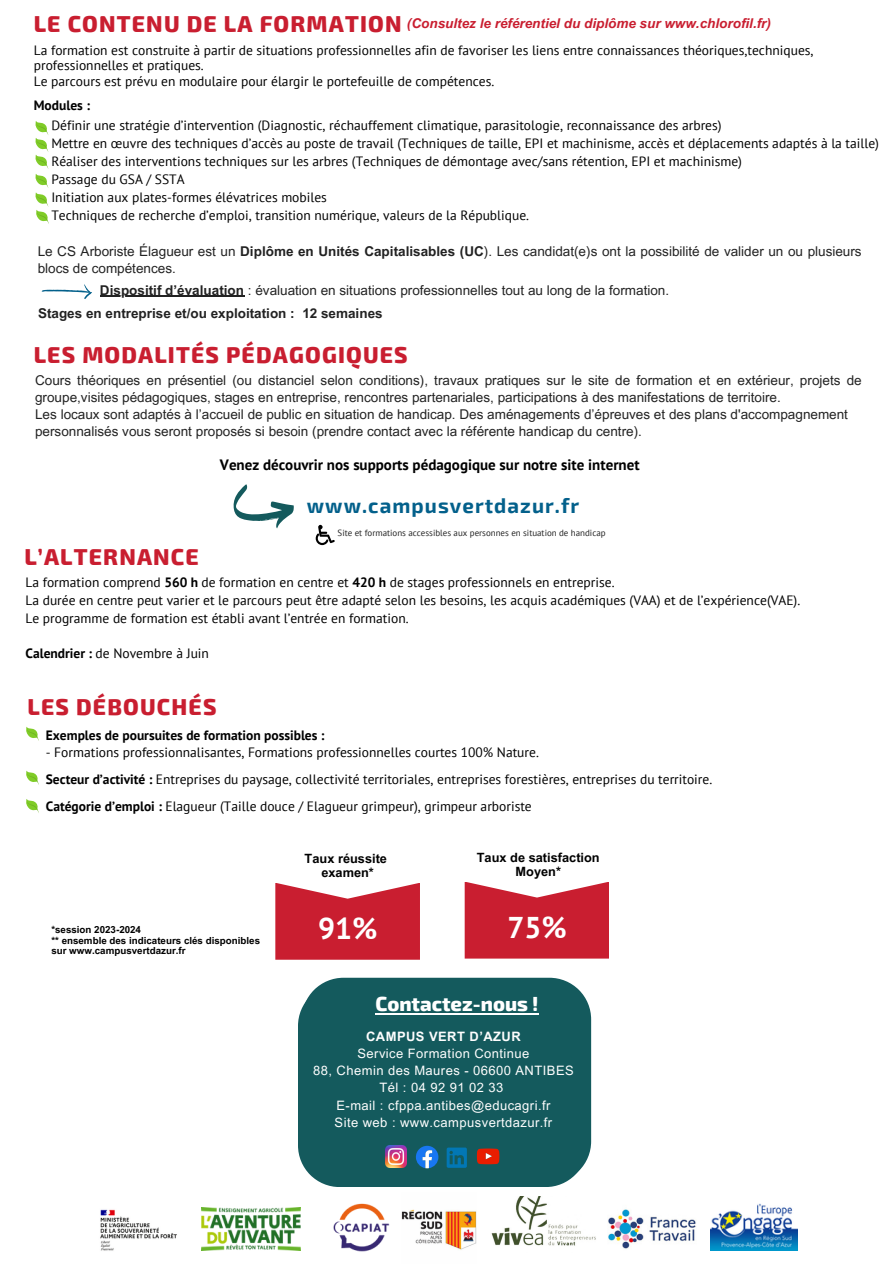
<style>
.page{position:relative;width:894px;height:1264px;background:#fff}
.page>*{position:absolute;margin:0;border:0;box-sizing:border-box;transform-origin:0 0}
.t1{font:700 30px "PT Sans";color:#fff}
.t2{font:800 22.5px "Exo 2";letter-spacing:.05em;color:#c91e30}
.t3{font:700 20.55px "Exo 2";letter-spacing:.05em;color:#03608b}
.t4{font:800 19.95px "Exo 2";color:#fff}
.t5{font:700 15px "PT Sans";color:#000}
.t6{font:13.5px/18px "PT Sans";color:#000}
.t7{font:13.5px/16.8px "Arial MT Pro";color:#222}
.t8{font:italic 700 13.5px "Arial MT Pro";color:#c91e30}
.t9{font:700 13.5px "PT Sans";color:#000}
.t10{font:700 13.5px "Arial MT Pro";color:#222}
.t11{font:12.9px "Arial MT Pro";letter-spacing:.035em;color:#fefefe}
.t12{font:700 12.9px "Arial MT Pro";letter-spacing:.035em;color:#fefefe}
.t13{font:700 12.75px/13.8px "Arial MT Pro";color:#000;text-align:center}
.t14{font:700 9.75px/10.6px "Arial MT Pro";color:#000}
.t15{font:9px "PT Sans";color:#222}
.s1{font-weight:700}
</style>
<div class="page">
<svg style="left:298px;top:1008px;width:268px;height:178px;background:#347173"></svg>
<svg style="left:26px;top:726px;width:13px;height:15px"></svg>
<svg style="left:26px;top:770px;width:13px;height:15px"></svg>
<svg style="left:26px;top:799px;width:13px;height:14px"></svg>
<svg style="left:233px;top:484px;width:61px;height:44px"></svg>
<svg style="left:315px;top:525px;width:20px;height:20px"></svg>
<svg style="left:42px;top:284px;width:50px;height:15px"></svg>
<hr style="left:100px;top:296px;width:144px;height:1px;background:#222">
<svg style="left:464px;top:882px;width:145px;height:76px;background:#ce3545"></svg>
<svg style="left:275px;top:883px;width:145px;height:76px;background:#ce3545"></svg>
<div style="left:302px;top:977px;width:289px;height:205px;background:#145a5d"></div>
<img style="left:385px;top:1145px;width:21px;height:22px">
<svg style="left:416px;top:1145px;width:22px;height:23px"></svg>
<svg style="left:446px;top:1147px;width:21px;height:20px"></svg>
<svg style="left:476px;top:1148px;width:23px;height:16px"></svg>
<hr style="left:375px;top:1012px;width:163px;height:2px;background:#fff">
<img style="left:333px;top:1203px;width:56px;height:49px">
<img style="left:491px;top:1196px;width:105px;height:50px">
<img style="left:201px;top:1207px;width:99px;height:43px">
<img style="left:402px;top:1209px;width:74px;height:41px">
<img style="left:608px;top:1209px;width:88px;height:40px">
<img style="left:710px;top:1203px;width:86px;height:47px">
<img style="left:100px;top:1209px;width:77px;height:42px">
<svg style="left:35px;top:121px;width:14px;height:103px"></svg>
<h5 class="t2" style="left:34px;top:9px;width:369px">LE CONTENU DE LA FORMATION</h5>
<p class="t6" style="left:34px;top:42px;width:781px;line-height:15.6px">La formation est construite à partir de situations professionnelles afin de favoriser les liens entre connaissances théoriques,techniques, professionnelles et pratiques.<br>Le parcours est prévu en modulaire pour élargir le portefeuille de compétences.</p>
<p class="t9" style="left:34px;top:97px;width:58px">Modules :</p>
<h6 class="t8" style="left:407px;top:19px;width:365px">(Consultez le référentiel du diplôme sur www.chlorofil.fr)</h6>
<p class="t6" style="left:51px;top:116px;width:829px">Définir une stratégie d’intervention (Diagnostic, réchauffement climatique, parasitologie, reconnaissance des arbres)<br>Mettre en œuvre des techniques d’accès au poste de travail (Techniques de taille, EPI et machinisme, accès et déplacements adaptés à la taille)<br>Réaliser des interventions techniques sur les arbres (Techniques de démontage avec/sans rétention, EPI et machinisme)<br>Passage du GSA / SSTA<br>Initiation aux plates-formes élévatrices mobiles<br>Techniques de recherche d’emploi, transition numérique, valeurs de la République.</p>
<p class="t7" style="left:38px;top:245px;width:825px">Le CS Arboriste Élagueur est un <span class="s1">Diplôme en Unités Capitalisables (UC</span>). Les candidat(e)s ont la possibilité de valider un ou plusieurs blocs de compétences.</p>
<h6 class="t7" style="left:100px;top:283px;width:570px"><span class="s1">Dispositif d’évaluation</span> : évaluation en situations professionnelles tout au long de la formation.</h6>
<p class="t10" style="left:38px;top:308px;width:346px">Stages en entreprise et/ou exploitation : 12 semaines</p>
<h6 class="t2" style="left:34px;top:340px;width:375px">LES MODALITÉS PÉDAGOGIQUES</h6>
<h5 class="t7" style="left:35px;top:373px;width:827px">Cours théoriques en présentiel (ou distanciel selon conditions), travaux pratiques sur le site de formation et en extérieur, projets de groupe,visites pédagogiques, stages en entreprise, rencontres partenariales, participations à des manifestations de territoire.<br>Les locaux sont adaptés à l’accueil de public en situation de handicap. Des aménagements d’épreuves et des plans d'accompagnement personnalisés vous seront proposés si besoin (prendre contact avec la référente handicap du centre).</h5>
<p class="t2" style="left:24px;top:541px;width:176px">L’ALTERNANCE</p>
<h6 class="t5" style="left:220px;top:455px;width:421px">Venez découvrir nos supports pédagogique sur notre site internet</h6>
<p class="t3" style="left:307px;top:492px;width:274px">www.campusvertdazur.fr</p>
<h6 class="t15" style="left:337px;top:527px;width:269px">Site et formations accessibles aux personnes en situation de handicap</h6>
<h5 class="t6" style="left:25px;top:573px;width:776px">La formation comprend <span class="s1">560 h</span> de formation en centre et <span class="s1">420 h</span> de stages professionnels en entreprise.<br>La durée en centre peut varier et le parcours peut être adapté selon les besoins, les acquis académiques (VAA) et de l’expérience(VAE).<br>Le programme de formation est établi avant l’entrée en formation.</h5>
<h6 class="t6" style="left:25px;top:643px;width:185px"><span class="s1">Calendrier :</span> de Novembre à Juin</h6>
<p class="t2" style="left:28px;top:692px;width:190px">LES DÉBOUCHÉS</p>
<p class="t9" style="left:46px;top:725px;width:280px">Exemples de poursuites de formation possibles :</p>
<p class="t6" style="left:46px;top:743px;width:494px">- Formations professionnalisantes, Formations professionnelles courtes 100% Nature.</p>
<p class="t6" style="left:46px;top:770px;width:667px"><span class="s1">Secteur d’activité :</span> Entreprises du paysage, collectivité territoriales, entreprises forestières, entreprises du territoire.</p>
<p class="t6" style="left:46px;top:796px;width:487px"><span class="s1">Catégorie d’emploi :</span> Elagueur (Taille douce / Elagueur grimpeur), grimpeur arboriste</p>
<p class="t14" style="left:51px;top:925px;width:91px">*session 2023-2024</p>
<p class="t14" style="left:51px;top:936px;width:210px">** ensemble des indicateurs clés disponibles sur www.campusvertdazur.fr</p>
<p class="t13" style="left:304px;top:853px;width:84px">Taux réussite</p>
<h6 class="t13" style="left:321px;top:867px;width:54px">examen*</h6>
<p class="t1" style="left:318px;top:908px;width:61px">91%</p>
<p class="t13" style="left:476px;top:852px;width:124px">Taux de satisfaction<br>Moyen*</p>
<p class="t1" style="left:507px;top:907px;width:61px">75%</p>
<h6 class="t4" style="left:375px;top:990px;width:165px">Contactez-nous !</h6>
<p class="t12" style="left:366px;top:1031px;width:156px">CAMPUS VERT D’AZUR</p>
<p class="t11" style="left:357px;top:1048px;width:173px">Service Formation Continue</p>
<p class="t11" style="left:313px;top:1065px;width:262px">88, Chemin des Maures - 06600 ANTIBES</p>
<p class="t11" style="left:379px;top:1082px;width:125px">Tél : 04 92 91 02 33</p>
<h6 class="t11" style="left:336px;top:1100px;width:215px">E-mail : cfppa.antibes@educagri.fr</h6>
<h6 class="t11" style="left:334px;top:1117px;width:219px">Site web : www.campusvertdazur.fr</h6>
</div>
